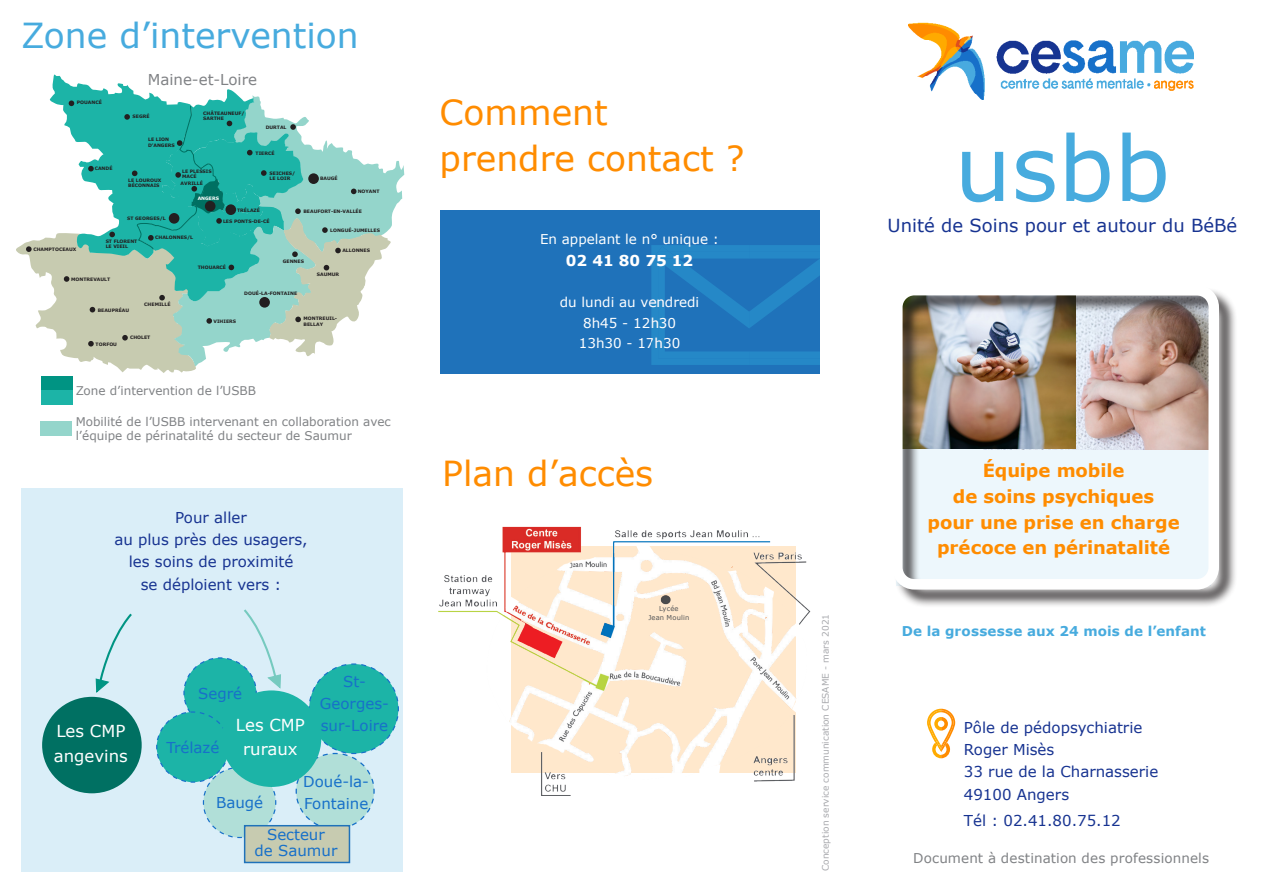
<style>
.page{position:relative;width:1263px;height:893px;background:#fff}
.page>*{position:absolute;margin:0;border:0;box-sizing:border-box;transform-origin:0 0}
.t1{font:90px "MS Reference Sans Serif";color:#47abde}
.t2{font:34.5px/45.6px "MS Reference Sans Serif";color:#ff8c00}
.t3{font:34.5px "MS Reference Sans Serif";color:#47abde}
.t4{font:700 18px/25.8px "MS Reference Sans Serif";letter-spacing:-.005em;color:#ff8c00;text-align:center}
.t5{font:18px "MS Reference Sans Serif";color:#173391}
.t6{font:16.5px/24.5px "MS Reference Sans Serif";color:#fff}
.t7{font:15px/22.2px "MS Reference Sans Serif";color:#173391}
.t8{font:15px/22.2px "MS Reference Sans Serif";color:#1770c9;text-align:center}
.t9{font:15px "MS Reference Sans Serif";color:#808285}
.t10{font:700 15px "MS Reference Sans Serif";color:#fff}
.t11{font:13.5px/20.4px "MS Reference Sans Serif";color:#fff;text-align:center}
.t12{font:13.5px "MS Reference Sans Serif";letter-spacing:.01em;color:#808285}
.t13{font:700 13.5px "MS Reference Sans Serif";letter-spacing:.01em;color:#47abde}
.t14{font:12px/14.4px "MS Reference Sans Serif";color:#808285}
.t15{font:9px "MS Reference Sans Serif";color:#a8a9ad}
.t16{font:6.75px/9px "MS Reference Sans Serif";letter-spacing:.02em;color:#57585a;text-align:center}
.t17{font:700 4.65px/5.6px "MS Reference Sans Serif";color:#231f20}
.t18{font:700 4.65px "MS Reference Sans Serif";color:#fff}
</style>
<div class="page">
<div style="left:21px;top:488px;width:381px;height:383px;background:#daeef8"></div>
<img style="left:908px;top:23px;width:286px;height:77px">
<svg style="left:927px;top:709px;width:28px;height:49px"></svg>
<div style="left:894px;top:287px;width:344px;height:321px;background:#231f20;opacity:.75"></div>
<div style="left:892px;top:285px;width:327px;height:305px;border:10px solid #fff;border-radius:17px"></div>
<div style="left:42px;top:697px;width:100px;height:96px;background:#007062;border-radius:50%"></div>
<svg style="left:295px;top:663px;width:104px;height:167px"></svg>
<svg style="left:95px;top:613px;width:37px;height:80px"></svg>
<svg style="left:156px;top:609px;width:125px;height:230px"></svg>
<div style="left:244px;top:825px;width:106px;height:38px;background:#c7cbb0;border:2px solid #1f72ba"></div>
<div style="left:222px;top:690px;width:99px;height:97px;background:#1cb4a7;border-radius:50%"></div>
<img style="left:438px;top:526px;width:373px;height:270px">
<div style="left:634px;top:606px;width:69px;height:23px;background:#ffe8cc"></div>
<svg style="left:699px;top:764px;width:21px;height:13px"></svg>
<svg style="left:792px;top:690px;width:18px;height:24px"></svg>
<svg style="left:787px;top:623px;width:24px;height:18px"></svg>
<svg style="left:635px;top:544px;width:18px;height:12px"></svg>
<svg style="left:728px;top:570px;width:9px;height:3px"></svg>
<svg style="left:764px;top:587px;width:10px;height:11px"></svg>
<svg style="left:509px;top:596px;width:10px;height:16px"></svg>
<svg style="left:558px;top:557px;width:38px;height:14px"></svg>
<div style="left:440px;top:210px;width:380px;height:164px;background:#1f72ba"></div>
<svg style="left:651px;top:245px;width:169px;height:120px"></svg>
<svg style="left:16px;top:74px;width:388px;height:299px"></svg>
<div style="left:41px;top:376px;width:31px;height:14px;background:#009483"></div>
<div style="left:41px;top:390px;width:31px;height:15px;background:#1cb4a7"></div>
<div style="left:40px;top:421px;width:32px;height:14px;background:#94d5cb"></div>
<h2 class="t3" style="left:21px;top:13px;width:339px">Zone d’intervention</h2>
<h3 class="t9" style="left:148px;top:70px;width:111px">Maine-et-Loire</h3>
<p class="t17" style="left:77px;top:100px;width:27px">POUANCÉ</p>
<p class="t17" style="left:133px;top:113px;width:18px">SEGRÉ</p>
<p class="t17" style="left:148px;top:137px;width:28px">LE LION<br>D’ANGERS</p>
<p class="t17" style="left:203px;top:110px;width:43px">CHÂTEAUNEUF/<br>SARTHE</p>
<p class="t17" style="left:266px;top:125px;width:22px">DURTAL</p>
<p class="t17" style="left:256px;top:150px;width:20px">TIERCÉ</p>
<p class="t17" style="left:95px;top:165px;width:19px">CANDÉ</p>
<p class="t17" style="left:182px;top:168px;width:31px">LE PLESSIS<br>MACÉ</p>
<p class="t17" style="left:270px;top:170px;width:27px">SEICHES/<br>LE LOIR</p>
<p class="t17" style="left:320px;top:176px;width:19px">BAUGÉ</p>
<p class="t17" style="left:303px;top:209px;width:60px">BEAUFORT-EN-VALLÉE</p>
<p class="t17" style="left:330px;top:227px;width:51px">LONGUÉ-JUMELLES</p>
<p class="t17" style="left:342px;top:248px;width:29px">ALLONNES</p>
<p class="t17" style="left:317px;top:271px;width:24px">SAUMUR</p>
<p class="t17" style="left:128px;top:177px;width:35px">LE LOUROUX<br>BÉCONNAIS</p>
<p class="t17" style="left:181px;top:181px;width:24px">AVRILLÉ</p>
<p class="t17" style="left:358px;top:188px;width:23px">NOYANT</p>
<p class="t18" style="left:198px;top:195px;width:23px">ANGERS</p>
<p class="t17" style="left:237px;top:207px;width:24px">TRÉLAZÉ</p>
<p class="t17" style="left:127px;top:215px;width:40px">ST GEORGES/L</p>
<p class="t17" style="left:155px;top:235px;width:40px">CHALONNES/L</p>
<p class="t17" style="left:223px;top:218px;width:48px">LES PONTS-DE-CÉ</p>
<p class="t17" style="left:106px;top:238px;width:33px">ST FLORENT<br>LE VIEIL</p>
<p class="t17" style="left:33px;top:246px;width:45px">CHAMPTOCEAUX</p>
<p class="t17" style="left:71px;top:276px;width:41px">MONTREVAULT</p>
<p class="t17" style="left:98px;top:307px;width:33px">BEAUPRÉAU</p>
<p class="t17" style="left:283px;top:258px;width:23px">GENNES</p>
<p class="t17" style="left:198px;top:264px;width:30px">THOUARCÉ</p>
<p class="t17" style="left:244px;top:290px;width:54px">DOUÉ-LA-FONTAINE</p>
<p class="t17" style="left:144px;top:302px;width:28px">CHEMILLÉ</p>
<p class="t17" style="left:96px;top:341px;width:23px">TORFOU</p>
<p class="t17" style="left:130px;top:335px;width:22px">CHOLET</p>
<p class="t17" style="left:214px;top:318px;width:24px">VIHIERS</p>
<p class="t17" style="left:304px;top:316px;width:35px">MONTREUIL-<br>BELLAY</p>
<h3 class="t14" style="left:76px;top:383px;width:182px">Zone d’intervention de l’USBB</h3>
<h3 class="t14" style="left:76px;top:414px;width:317px">Mobilité de l’USBB intervenant en collaboration avec l’équipe de périnatalité du secteur de Saumur</h3>
<h3 class="t7" style="left:114px;top:506px;width:195px;text-align:center">Pour aller<br>au plus près des usagers, les soins de proximité<br>se déploient vers :</h3>
<h3 class="t6" style="left:54px;top:718px;width:75px">Les CMP angevins</h3>
<h3 class="t8" style="left:198px;top:682px;width:45px">Segré</h3>
<h3 class="t8" style="left:166px;top:736px;width:55px">Trélazé</h3>
<h3 class="t6" style="left:236px;top:712px;width:70px;text-align:center">Les CMP ruraux</h3>
<h3 class="t8" style="left:320px;top:670px;width:70px">St-<br>Georges&shy;sur-Loire</h3>
<h3 class="t8" style="left:303px;top:770px;width:67px">Doué-la-</h3>
<h3 class="t8" style="left:216px;top:791px;width:49px">Baugé</h3>
<h3 class="t8" style="left:304px;top:792px;width:66px">Fontaine</h3>
<h3 class="t8" style="left:255px;top:826px;width:84px;line-height:16.2px">Secteur<br>de Saumur</h3>
<h2 class="t2" style="left:439px;top:89px;width:307px">Comment prendre contact ?</h2>
<h3 class="t11" style="left:540px;top:228px;width:181px">En appelant le n° unique :</h3>
<h3 class="t10" style="left:566px;top:251px;width:129px">02 41 80 75 12</h3>
<h3 class="t11" style="left:560px;top:292px;width:141px">du lundi au vendredi<br>8h45 - 12h30<br>13h30 - 17h30</h3>
<h2 class="t2" style="left:442px;top:449px;width:212px">Plan d’accès</h2>
<h3 class="t16" style="left:570px;top:560px;width:5px">J</h3>
<h3 class="t16" style="left:648px;top:604px;width:42px">Lycée<br>Jean Moulin</h3>
<h1 class="t1" style="left:954px;top:111px;width:217px">usbb</h1>
<h3 class="t5" style="left:887px;top:214px;width:351px">Unité de Soins pour et autour du BéBé</h3>
<h3 class="t15" style="left:820px;top:871px;width:258px;rotate:-90deg">Conception service communication CESAME - mars 2021</h3>
<h3 class="t4" style="left:927px;top:457px;width:254px">Équipe mobile<br>de soins psychiques pour une prise en charge précoce en périnatalité</h3>
<h3 class="t13" style="left:902px;top:622px;width:306px">De la grossesse aux 24 mois de l’enfant</h3>
<h3 class="t7" style="left:964px;top:716px;width:196px">Pôle de pédopsychiatrie<br>Roger Misès<br>33 rue de la Charnasserie<br>49100 Angers</h3>
<h3 class="t7" style="left:964px;top:808px;width:158px">Tél : 02.41.80.75.12</h3>
<h3 class="t12" style="left:913px;top:849px;width:297px">Document à destination des professionnels</h3>
</div>
